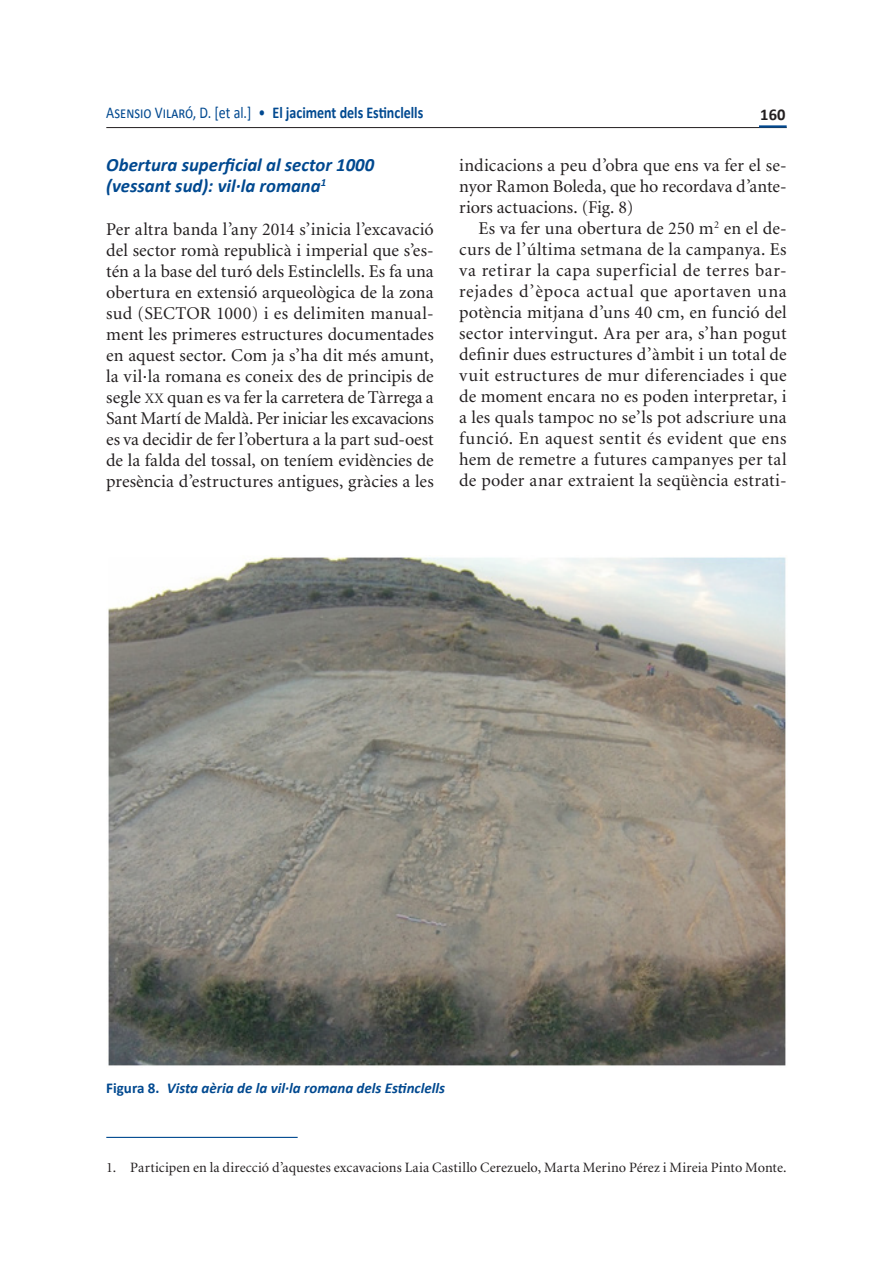
<style>
.page{position:relative;width:893px;height:1263px;background:#fff}
.page>*{position:absolute;margin:0;border:0;box-sizing:border-box;transform-origin:0 0}
.t1{font:italic 700 18.75px/21px "Calibri";color:#014990}
.t2{font:18px/21px "Minion";letter-spacing:.005em;color:#231f20;text-align:justify}
.t3{font:700 16.5px "Calibri";color:#014990;scale:.85 1}
.t4{font:700 16.5px "Calibri";color:#231f20}
.t5{font:italic 700 15px "Calibri";color:#014990}
.t6{font:14.25px "Minion";letter-spacing:.01em;color:#231f20}
.s1{font-weight:400}
.s2{font-family:"Minion Regular SC800";font-size:14.4px}
.s3{font-style:normal}
</style>
<div class="page">
<hr style="left:106px;top:127px;width:681px;height:1px;background:#231f20">
<hr style="left:759px;top:125px;width:28px;height:3px;background:#014990">
<hr style="left:106px;top:1137px;width:192px;height:1px;background:#014990">
<img style="left:108px;top:557px;width:678px;height:509px">
<p class="t3" style="left:106px;top:102px;width:374px"><span class="s1">Asensio Vilaró, D. [et al.] •</span> El jaciment dels Estinclells</p>
<p class="t4" style="left:760px;top:104px;width:27px">160</p>
<p class="t1" style="left:106px;top:155px;width:269px">Obertura superficial al sector 1000 (vessant sud): vil·la romana<sup>1</sup></p>
<p class="t2" style="left:106px;top:219px;width:329px">Per altra banda l’any 2014 s’inicia l’excavació del sector romà republicà i imperial que s’es&shy;tén a la base del turó dels Estinclells. Es fa una obertura en extensió arqueològica de la zona sud (SECTOR 1000) i es delimiten manual&shy;ment les primeres estructures documentades en aquest sector. Com ja s’ha dit més amunt, la vil·la romana es coneix des de principis de segle <span class="s2">xx</span> quan es va fer la carretera de Tàrrega a Sant Martí de Maldà. Per iniciar les excavacions es va decidir de fer l’obertura a la part sud-oest de la falda del tossal, on teníem evidències de presència d’estructures antigues, gràcies a les</p>
<p class="t2" style="left:459px;top:155px;width:329px">indicacions a peu d’obra que ens va fer el se&shy;nyor Ramon Boleda, que ho recordava d’ante&shy;riors actuacions. (Fig. 8)</p>
<p class="t2" style="left:459px;top:218px;width:329px;text-indent:19px">Es va fer una obertura de 250 m<sup>2</sup> en el de&shy;curs de l’última setmana de la campanya. Es va retirar la capa superficial de terres bar&shy;rejades d’època actual que aportaven una potència mitjana d’uns 40 cm, en funció del sector intervingut. Ara per ara, s’han pogut definir dues estructures d’àmbit i un total de vuit estructures de mur diferenciades i que de moment encara no es poden interpretar, i a les quals tampoc no se’ls pot adscriure una funció. En aquest sentit és evident que ens hem de remetre a futures campanyes per tal de poder anar extraient la seqüència estrati-</p>
<p class="t5" style="left:106px;top:1078px;width:340px"><span class="s3">Figura 8.</span> Vista aèria de la vil·la romana dels Estinclells</p>
<p class="t6" style="left:106px;top:1160px;width:682px">1. Participen en la direcció d’aquestes excavacions Laia Castillo Cerezuelo, Marta Merino Pérez i Mireia Pinto Monte.</p>
</div>
